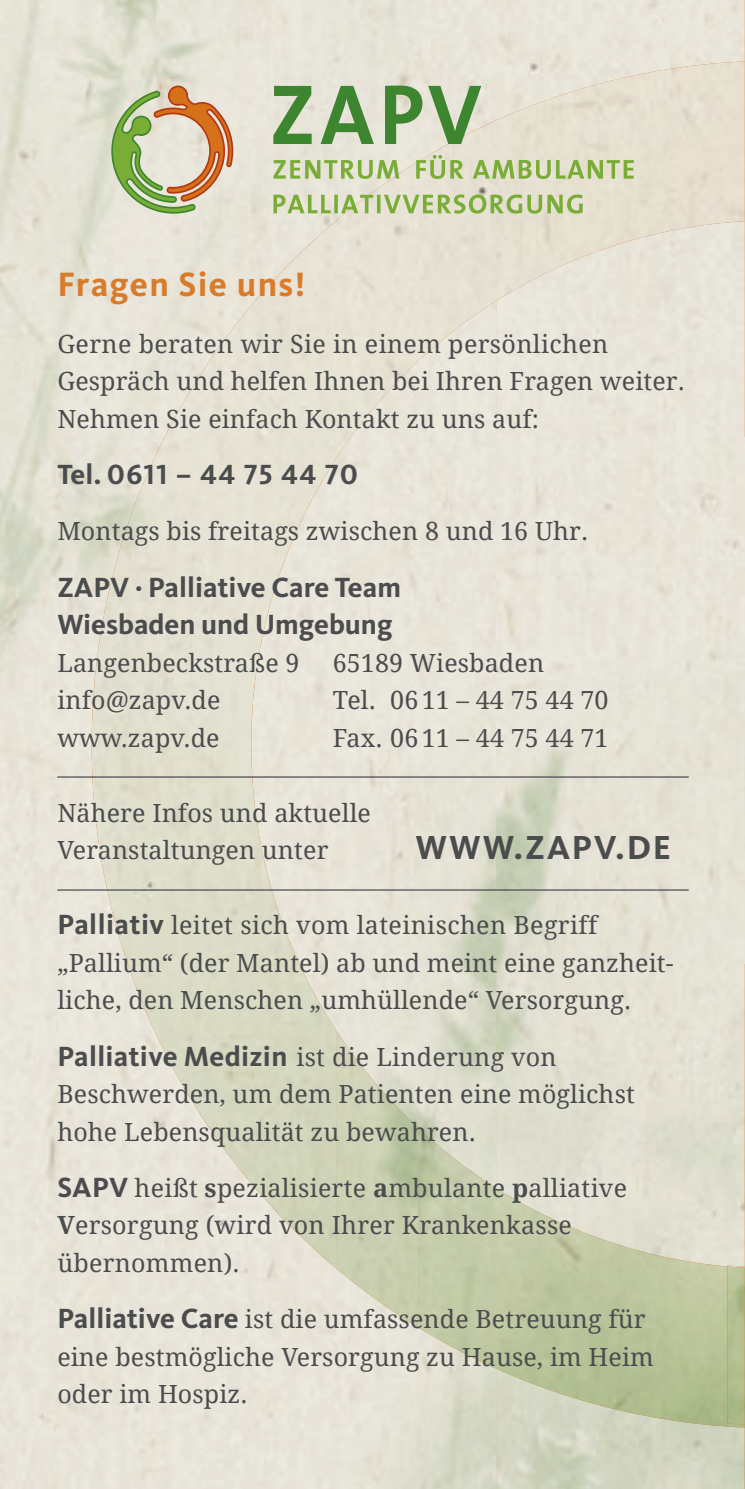
<style>
.page{position:relative;width:745px;height:1489px;background:#fff}
.page>*{position:absolute;margin:0;border:0;box-sizing:border-box;transform-origin:0 0}
.t1{font:700 35px "Kievit OT";letter-spacing:.04em;color:#d87c2c}
.t2{font:700 34.5px "Kievit OT";letter-spacing:.05em;color:#4b4c4d}
.t3{font:700 28.75px/37.5px "Kievit OT";color:#4b4c4d}
.t4{font:28.75px "Kievit OT Bold SC";letter-spacing:.05em;color:#4b4c4d}
.t5{font:25px/37.5px "Droid Serif";letter-spacing:.005em;color:#4b4c4d}
.s1{font-family:"Kievit OT";font-weight:700}
.s2{font-family:"Kievit OT";font-weight:700;font-size:28.75px}
.s3{font-weight:700}
</style>
<div class="page">
<img style="left:744px;top:1427px;width:1px;height:61px">
<img style="left:496px;top:1370px;width:165px;height:118px">
<img style="left:744px;top:0;width:1px;height:61px">
<img style="left:744px;top:61px;width:1px;height:1366px">
<img style="left:417px;top:70px;width:246px;height:247px">
<div style="left:662px;top:61px;width:82px;height:171px;background:#e6dfcf"></div>
<div style="left:254px;top:161px;width:164px;height:327px;background:#e7e3d4"></div>
<img style="left:173px;top:301px;width:82px;height:870px">
<div style="left:417px;top:317px;width:54px;height:44px;background:#e8e3d7"></div>
<img style="left:92px;top:420px;width:81px;height:648px">
<img style="left:254px;top:488px;width:82px;height:780px">
<img style="left:336px;top:1030px;width:82px;height:297px">
<img style="left:417px;top:1127px;width:83px;height:243px">
<img style="left:241px;top:1171px;width:14px;height:16px">
<img style="left:499px;top:1190px;width:245px;height:237px">
<hr style="left:57px;top:776px;width:631px;height:1px;background:#4b4c4d">
<hr style="left:57px;top:889px;width:631px;height:1px;background:#4b4c4d">
<svg style="left:273px;top:86px;width:208px;height:58px"></svg>
<svg style="left:273px;top:160px;width:126px;height:19px"></svg>
<svg style="left:273px;top:194px;width:309px;height:20px"></svg>
<svg style="left:416px;top:155px;width:217px;height:24px"></svg>
<svg style="left:111px;top:85px;width:122px;height:129px"></svg>
<h1 class="t1" style="left:57px;top:263px;width:249px">Fragen Sie uns!</h1>
<p class="t5" style="left:57px;top:325px;width:628px">Gerne beraten wir Sie in einem persönlichen<br>Gespräch und helfen Ihnen bei Ihren Fragen weiter.<br>Nehmen Sie einfach Kontakt zu uns auf:</p>
<p class="t4" style="left:57px;top:457px;width:302px"><span class="s1">Tel.</span> 0611 – 44 75 44 70</p>
<p class="t5" style="left:57px;top:513px;width:532px">Montags bis freitags zwischen 8 und 16 Uhr.</p>
<p class="t3" style="left:57px;top:568px;width:345px">ZAPV · Palliative Care Team<br>Wiesbaden und Umgebung</p>
<p class="t5" style="left:57px;top:644px;width:243px">Langenbeckstraße 9</p>
<p class="t5" style="left:332px;top:644px;width:213px">65189 Wiesbaden</p>
<p class="t5" style="left:57px;top:681px;width:164px">info@zapv.de</p>
<p class="t5" style="left:332px;top:681px;width:277px">Tel. 06 11 – 44 75 44 70</p>
<p class="t5" style="left:57px;top:719px;width:164px">www.zapv.de</p>
<p class="t5" style="left:332px;top:719px;width:277px">Fax. 06 11 – 44 75 44 71</p>
<p class="t5" style="left:57px;top:794px;width:315px">Nähere Infos und aktuelle<br>Veranstaltungen unter</p>
<h2 class="t2" style="left:415px;top:826px;width:257px">WWW.ZAPV.DE</h2>
<p class="t5" style="left:57px;top:906px;width:617px"><span class="s2">Palliativ</span> leitet sich vom lateinischen Begriff „Pallium“ (der Mantel) ab und meint eine ganzheit&shy;liche, den Menschen „umhüllende“ Versorgung.</p>
<p class="t5" style="left:57px;top:1038px;width:578px"><span class="s2">Palliative Medizin</span> ist die Linderung von<br>Beschwerden , um dem Patienten eine möglichst hohe Lebensqualität zu bewahren.</p>
<p class="t5" style="left:57px;top:1169px;width:571px"><span class="s2">SAPV</span> heißt <span class="s3">s</span>pezialisierte <span class="s3">a</span>mbulante <span class="s3">p</span>alliative<br><span class="s3">V</span>ersorgung (wird von Ihrer Krankenkasse übernommen).</p>
<p class="t5" style="left:57px;top:1300px;width:597px"><span class="s2">Palliative Care</span> ist die umfassende Betreuung für eine bestmögliche Versorgung zu Hause, im Heim oder im Hospiz.</p>
</div>
